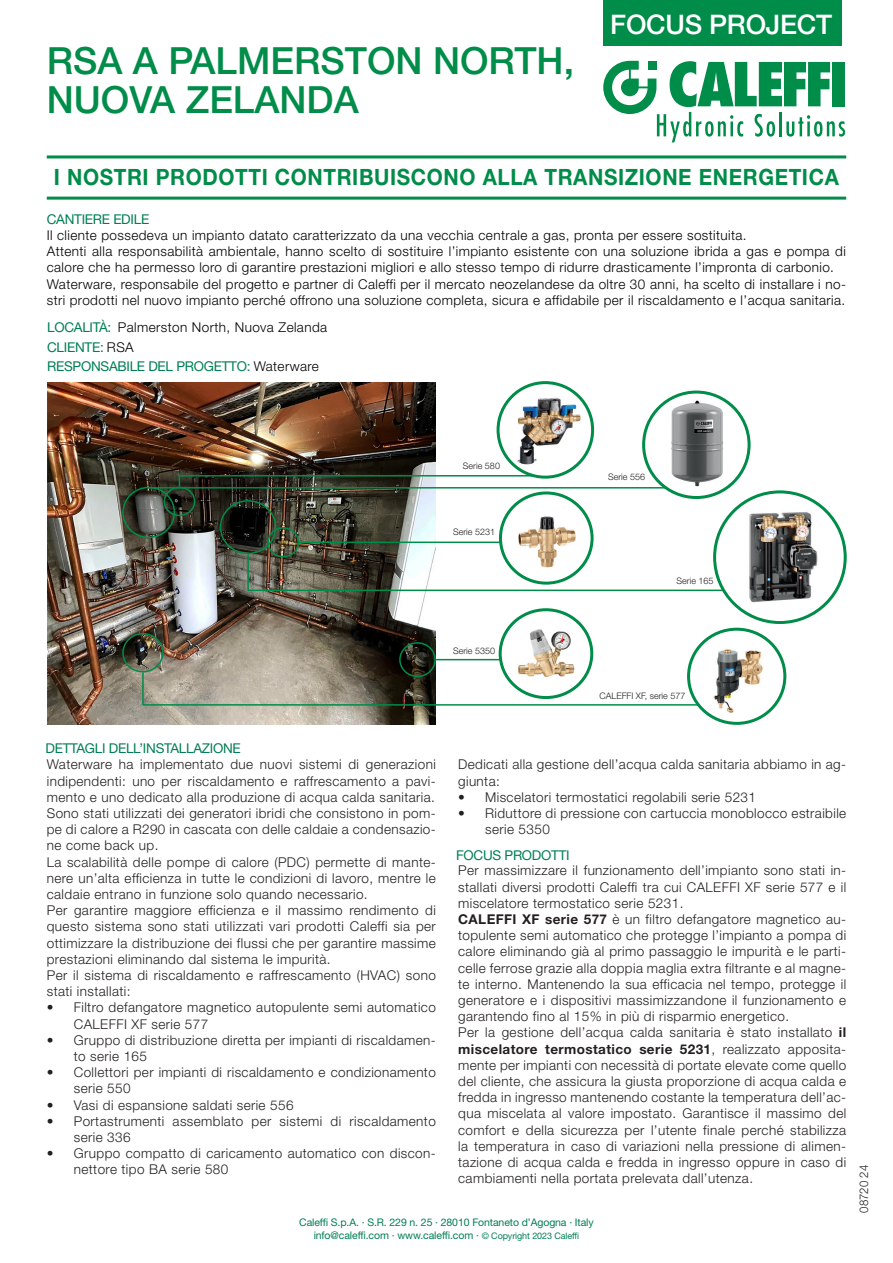
<style>
.page{position:relative;width:893px;height:1263px;background:#fff}
.page>*{position:absolute;margin:0;border:0;box-sizing:border-box;transform-origin:0 0}
.Proje_ismi_1_sağ{font:500 37.5px/39px "Helvetica Neue LT Std";color:#008c49}
._02_SERIE{font:500 27px "Helvetica Neue LT Std";letter-spacing:-.01em;color:#fff}
.Proje_ismi_1_sağ-2{font:700 22.5px "Helvetica Neue LT Std";letter-spacing:.03em;color:#008c49;scale:.92 1}
.t1{font:300 13.5px/16.2px "Helvetica Neue LT Std";letter-spacing:.03em;color:#231f20}
.t2{font:300 13.5px/16.2px "Helvetica Neue LT Std";letter-spacing:.03em;color:#000001}
.t3{font:13.5px "Helvetica Neue LT Std";letter-spacing:-.02em;color:#007f52}
.t4{font:300 12px "Helvetica Neue LT Std";color:#231f20;scale:.95 1}
.t5{font:10.5px "Helvetica Neue LT Std";letter-spacing:-.01em;color:#007f52}
.t6{font:300 9px "Helvetica Neue LT Std";color:#231f20}
.s1{font-weight:400;color:#007f52}
.s2{font-weight:300;color:#000001}
.s3{font-weight:700}
.s4{font-size:9px}
</style>
<div class="page">
<hr style="left:47px;top:197px;width:799px;height:3px;background:#008c49">
<hr style="left:47px;top:155px;width:799px;height:3px;background:#008c49">
<svg style="left:603px;top:61px;width:242px;height:81px"></svg>
<div style="left:603px;top:0;width:239px;height:46px;background:#008c49"></div>
<img style="left:713px;top:649px;width:51px;height:65px">
<img style="left:671px;top:401px;width:53px;height:85px">
<img style="left:507px;top:385px;width:80px;height:85px">
<img style="left:736px;top:512px;width:88px;height:92px">
<img style="left:518px;top:516px;width:58px;height:52px">
<img style="left:518px;top:629px;width:57px;height:48px">
<img style="left:47px;top:383px;width:389px;height:341px">
<div style="left:642px;top:391px;width:109px;height:108px;border:3px solid #008c49;border-radius:50%"></div>
<div style="left:497px;top:381px;width:97px;height:98px;border:3px solid #008c49;border-radius:50%"></div>
<div style="left:687px;top:628px;width:99px;height:97px;border:3px solid #008c49;border-radius:50%"></div>
<div style="left:713px;top:490px;width:134px;height:134px;border:3px solid #008c49;border-radius:50%"></div>
<div style="left:499px;top:608px;width:94px;height:91px;border:3px solid #008c49;border-radius:50%"></div>
<div style="left:499px;top:491px;width:95px;height:94px;border:3px solid #008c49;border-radius:50%"></div>
<div style="left:122px;top:633px;width:42px;height:39px;border:2px solid #008c49;border-radius:50%"></div>
<div style="left:267px;top:527px;width:32px;height:30px;border:2px solid #008c49;border-radius:50%"></div>
<div style="left:220px;top:500px;width:56px;height:54px;border:2px solid #008c49;border-radius:50%"></div>
<div style="left:399px;top:642px;width:37px;height:35px;border:2px solid #008c49;border-radius:50%"></div>
<div style="left:122px;top:487px;width:53px;height:51px;border:2px solid #008c49;border-radius:50%"></div>
<div style="left:164px;top:487px;width:31px;height:29px;border:2px solid #008c49;border-radius:50%"></div>
<hr style="left:436px;top:659px;width:64px;height:1px;background:#008c49">
<hr style="left:299px;top:541px;width:203px;height:2px;background:#008c49">
<hr style="left:247px;top:554px;width:2px;height:36px;background:#008c49">
<hr style="left:248px;top:590px;width:476px;height:1px;background:#008c49">
<hr style="left:142px;top:672px;width:2px;height:33px;background:#008c49">
<hr style="left:143px;top:704px;width:557px;height:2px;background:#008c49">
<hr style="left:179px;top:475px;width:353px;height:1px;background:#008c49">
<hr style="left:148px;top:487px;width:517px;height:1px;background:#008c49">
<p class="Proje_ismi_1_sağ" style="left:47px;top:40px;width:529px">RSA A PALMERSTON NORTH,<br>NUOVA ZELANDA</p>
<p class="_02_SERIE" style="left:610px;top:8px;width:223px">FOCUS PROJECT</p>
<p class="Proje_ismi_1_sağ-2" style="left:54px;top:163px;width:855px">I NOSTRI PRODOTTI CONTRIBUISCONO ALLA TRANSIZIONE ENERGETICA</p>
<p class="t3" style="left:47px;top:211px;width:104px">CANTIERE EDILE</p>
<p class="t2" style="left:47px;top:227px;width:701px">Il cliente possedeva un impianto datato caratterizzato da una vecchia centrale a gas, pronta per essere sostituita.</p>
<p class="t2" style="left:47px;top:243px;width:801px">Attenti alla responsabilità ambientale, hanno scelto di sostituire l’impianto esistente con una soluzione ibrida a gas e pompa di calore che ha permesso loro di garantire prestazioni migliori e allo stesso tempo di ridurre drasticamente l’impronta di carbonio.</p>
<p class="t2" style="left:47px;top:275px;width:801px">Waterware, responsabile del progetto e partner di Caleffi per il mercato neozelandese da oltre 30 anni, ha scelto di installare i no&shy;stri prodotti nel nuovo impianto perché offrono una soluzione completa, sicura e affidabile per il riscaldamento e l’acqua sanitaria.</p>
<p class="t2" style="left:47px;top:319px;width:282px"><span class="s1">LOCALITÀ:</span> Palmerston North, Nuova Zelanda</p>
<p class="t3" style="left:47px;top:339px;width:88px">CLIENTE: <span class="s2">RSA</span></p>
<p class="t3" style="left:47px;top:358px;width:273px">RESPONSABILE DEL PROGETTO: <span class="s2">Waterware</span></p>
<p class="t6" style="left:463px;top:460px;width:39px">Serie 580</p>
<p class="t6" style="left:453px;top:526px;width:44px">Serie 5231</p>
<p class="t6" style="left:608px;top:472px;width:39px">Serie 556</p>
<p class="t6" style="left:677px;top:576px;width:39px">Serie 165</p>
<p class="t6" style="left:453px;top:646px;width:44px">Serie 5350</p>
<p class="t6" style="left:600px;top:691px;width:87px">CALEFFI XF, serie 577</p>
<p class="t3" style="left:45px;top:740px;width:197px">DETTAGLI DELL’INSTALLAZIONE</p>
<p class="t1" style="left:47px;top:756px;width:391px;text-align:justify">Waterware ha implementato due nuovi sistemi di generazioni indipendenti: uno per riscaldamento e raffrescamento a pavi&shy;mento e uno dedicato alla produzione di acqua calda sanitaria.</p>
<p class="t1" style="left:47px;top:805px;width:391px;text-align:justify">Sono stati utilizzati dei generatori ibridi che consistono in pom&shy;pe di calore a R290 in cascata con delle caldaie a condensazio&shy;ne come back up.</p>
<p class="t1" style="left:47px;top:853px;width:391px;text-align:justify">La scalabilità delle pompe di calore (PDC) permette di mante&shy;nere un’alta efficienza in tutte le condizioni di lavoro, mentre le caldaie entrano in funzione solo quando necessario.</p>
<p class="t1" style="left:47px;top:902px;width:391px;text-align:justify">Per garantire maggiore efficienza e il massimo rendimento di questo sistema sono stati utilizzati vari prodotti Caleffi sia per ottimizzare la distribuzione dei flussi che per garantire massime prestazioni eliminando dal sistema le impurità.</p>
<p class="t1" style="left:47px;top:967px;width:391px">Per il sistema di riscaldamento e raffrescamento (HVAC) sono stati installati:</p>
<p class="t1" style="left:74px;top:999px;width:364px;text-indent:-27px">• Filtro defangatore magnetico autopulente semi automatico<br>CALEFFI XF serie 577</p>
<p class="t1" style="left:74px;top:1032px;width:364px;text-indent:-27px">• Gruppo di distribuzione diretta per impianti di riscaldamen&shy;to serie 165</p>
<p class="t1" style="left:74px;top:1064px;width:364px;text-indent:-27px">• Collettori per impianti di riscaldamento e condizionamento serie 550</p>
<p class="t1" style="left:47px;top:1096px;width:248px">• Vasi di espansione saldati serie 556</p>
<p class="t1" style="left:74px;top:1113px;width:364px;text-indent:-27px">• Portastrumenti assemblato per sistemi di riscaldamento serie 336</p>
<p class="t1" style="left:74px;top:1145px;width:364px;text-indent:-27px">• Gruppo compatto di caricamento automatico con discon&shy;nettore tipo BA serie 580</p>
<p class="t1" style="left:458px;top:756px;width:389px">Dedicati alla gestione dell’acqua calda sanitaria abbiamo in ag&shy;giunta:</p>
<p class="t1" style="left:458px;top:789px;width:299px">• Miscelatori termostatici regolabili serie 5231</p>
<p class="t1" style="left:485px;top:805px;width:363px;text-indent:-27px">• Riduttore di pressione con cartuccia monoblocco estraibile serie 5350</p>
<p class="t3" style="left:456px;top:847px;width:115px">FOCUS PRODOTTI</p>
<p class="t1" style="left:458px;top:862px;width:389px;text-align:justify">Per massimizzare il funzionamento dell’impianto sono stati in&shy;stallati diversi prodotti Caleffi tra cui CALEFFI XF serie 577 e il miscelatore termostatico serie 5231.</p>
<p class="t1" style="left:458px;top:911px;width:389px;text-align:justify"><span class="s3">CALEFFI XF serie 577</span> è un filtro defangatore magnetico au&shy;topulente semi automatico che protegge l’impianto a pompa di calore eliminando già al primo passaggio le impurità e le parti&shy;celle ferrose grazie alla doppia maglia extra filtrante e al magne&shy;te interno. Mantenendo la sua efficacia nel tempo, protegge il generatore e i dispositivi massimizzandone il funzionamento e garantendo fino al 15% in più di risparmio energetico.</p>
<p class="t1" style="left:458px;top:1024px;width:390px;text-align:justify">Per la gestione dell’acqua calda sanitaria è stato installato <span class="s3">il miscelatore termostatico serie 5231</span>, realizzato apposita&shy;mente per impianti con necessità di portate elevate come quello del cliente, che assicura la giusta proporzione di acqua calda e fredda in ingresso mantenendo costante la temperatura dell’ac&shy;qua miscelata al valore impostato. Garantisce il massimo del comfort e della sicurezza per l’utente finale perché stabilizza la temperatura in caso di variazioni nella pressione di alimen&shy;tazione di acqua calda e fredda in ingresso oppure in caso di cambiamenti nella portata prelevata dall’utenza.</p>
<p class="t5" style="left:299px;top:1216px;width:296px">Caleffi S.p.A. · S.R. 229 n. 25 · 28010 Fontaneto d’Agogna · Italy</p>
<p class="t5" style="left:314px;top:1229px;width:267px">info@caleffi.com · www.caleffi.com · <span class="s4">© Copyright 2023 Caleffi</span></p>
<p class="t4" style="left:856px;top:1212px;width:52px;rotate:-90deg">08720 24</p>
</div>
